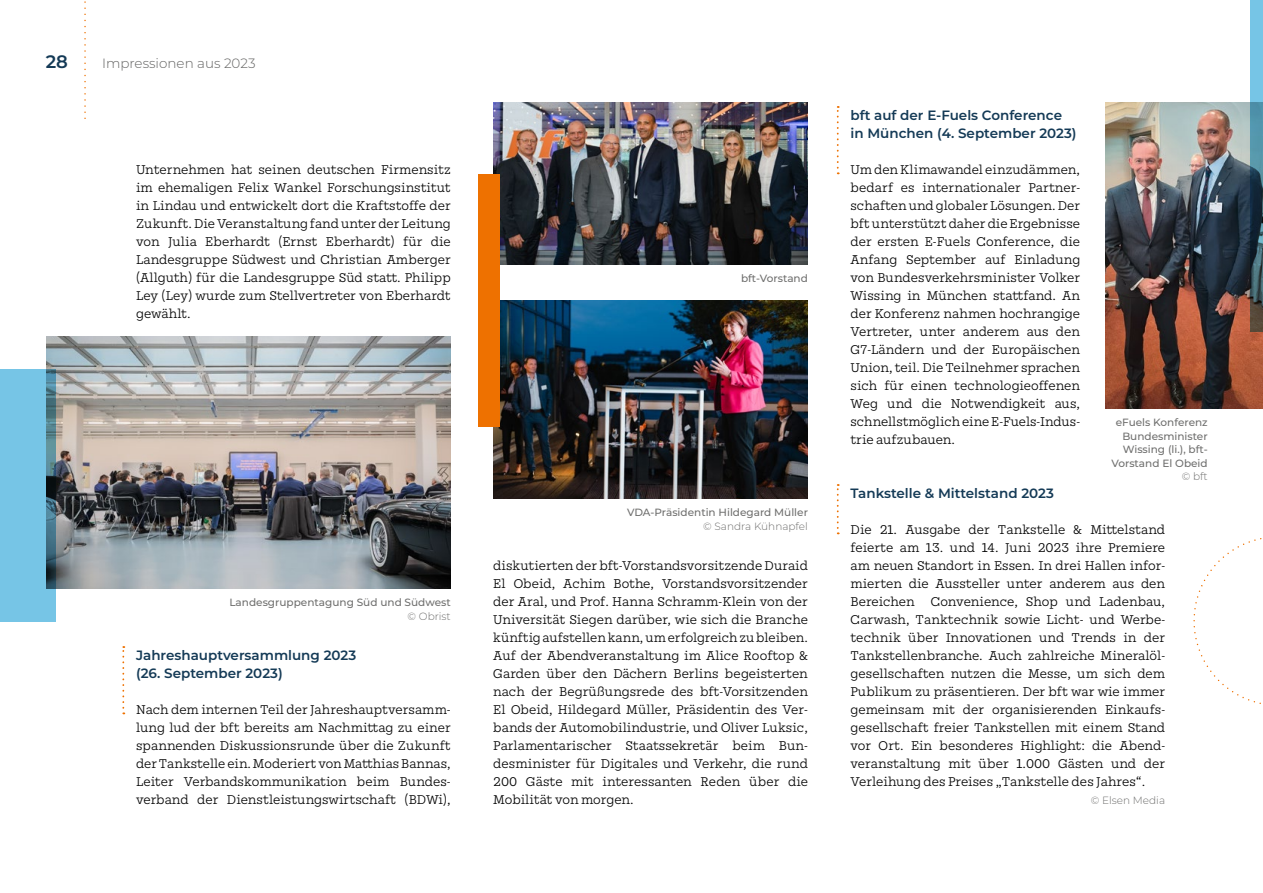
<style>
.page{position:relative;width:1263px;height:893px;background:#fff}
.page>*{position:absolute;margin:0;border:0;box-sizing:border-box;transform-origin:0 0}
.t1{font:600 18px "Montserrat";color:#143a56}
.t2{font:300 13.5px/18px "Mortise";color:#000;text-align:justify}
.t3{font:600 13.5px/18px "Montserrat";color:#143a56}
.t4{font:300 13.5px "Montserrat";color:#636362}
.t5{font:500 10.5px/13.5px "Montserrat";color:#6f6f6e;text-align:right}
.t6{font:300 10.5px "Montserrat";color:#6f6f6e}
</style>
<div class="page">
<svg style="left:1193px;top:538px;width:69px;height:166px"></svg>
<svg style="left:122px;top:646px;width:2px;height:68px"></svg>
<svg style="left:837px;top:106px;width:2px;height:68px"></svg>
<svg style="left:837px;top:484px;width:2px;height:50px"></svg>
<img style="left:47px;top:336px;width:404px;height:252px">
<img style="left:493px;top:102px;width:315px;height:162px">
<img style="left:493px;top:300px;width:315px;height:198px">
<img style="left:1106px;top:102px;width:157px;height:306px">
<svg style="left:1250px;top:0;width:13px;height:332px;background:#4c7b8d"></svg>
<div style="left:479px;top:174px;width:21px;height:252px;background:#ee7100"></div>
<svg style="left:0;top:369px;width:55px;height:252px;background:#6eb7d6"></svg>
<svg style="left:84px;top:1px;width:2px;height:118px"></svg>
<h1 class="t1" style="left:46px;top:49px;width:24px">28</h1>
<p class="t4" style="left:102px;top:54px;width:155px">Impressionen aus 2023</p>
<p class="t2" style="left:136px;top:161px;width:316px">Unternehmen hat seinen deutschen Firmensitz im ehemaligen Felix Wankel Forschungsinstitut in Lindau und entwickelt dort die Kraftstoffe der Zukunft. Die Veranstaltung fand unter der Leitung von Julia Eberhardt (Ernst Eberhardt) für die Landesgruppe Südwest und Christian Amberger (Allguth) für die Landesgruppe Süd statt. Philipp Ley (Ley) wurde zum Stellvertreter von Eberhardt gewählt.</p>
<p class="t5" style="left:229px;top:595px;width:223px">Landesgruppentagung Süd und Südwest</p>
<p class="t6" style="left:408px;top:609px;width:45px">© Obrist</p>
<p class="t3" style="left:136px;top:646px;width:222px">Jahreshauptversammlung 2023 (26. September 2023)</p>
<p class="t2" style="left:136px;top:701px;width:316px">Nach dem internen Teil der Jahreshauptversamm&shy;lung lud der bft bereits am Nachmittag zu einer spannenden Diskussionsrunde über die Zukunft der Tankstelle ein. Moderiert von Matthias Bannas, Leiter Verbandskommunikation beim Bundes&shy;verband der Dienstleistungswirtschaft (BDWi),</p>
<p class="t5" style="left:741px;top:271px;width:68px">bft-Vorstand</p>
<p class="t5" style="left:627px;top:505px;width:182px">VDA-Präsidentin Hildegard Müller</p>
<p class="t6" style="left:703px;top:519px;width:106px">© Sandra Kühnapfel</p>
<p class="t2" style="left:493px;top:557px;width:316px">diskutierten der bft-Vorstandsvorsitzende Duraid El Obeid, Achim Bothe, Vorstandsvorsitzender der Aral, und Prof. Hanna Schramm-Klein von der Universität Siegen darüber, wie sich die Branche künftig aufstellen kann, um erfolgreich zu bleiben.<br>Auf der Abendveranstaltung im Alice Rooftop &amp; Garden über den Dächern Berlins begeisterten nach der Begrüßungsrede des bft-Vorsitzenden El Obeid, Hildegard Müller, Präsidentin des Ver&shy;bands der Automobilindustrie, und Oliver Luksic, Parlamentarischer Staatssekretär beim Bun&shy;desminister für Digitales und Verkehr, die rund 200 Gäste mit interessanten Reden über die Mobilität von morgen.</p>
<p class="t3" style="left:850px;top:106px;width:228px">bft auf der E-Fuels Conference in München (4. September 2023)</p>
<p class="t2" style="left:850px;top:161px;width:231px">Um den Klimawandel einzudämmen, bedarf es internationaler Partner&shy;schaften und globaler Lösungen. Der bft unterstützt daher die Ergebnisse der ersten E-Fuels Conference, die Anfang September auf Einladung von Bundesverkehrsminister Volker Wissing in München stattfand. An der Konferenz nahmen hochrangige Vertreter, unter anderem aus den G7--Ländern und der Europäischen Union, teil. Die Teilnehmer sprachen sich für einen technologieoffenen Weg und die Notwendigkeit aus, schnellstmöglich eine E-Fuels-Indus&shy;trie aufzubauen.</p>
<p class="t5" style="left:1111px;top:415px;width:98px">eFuels Konferenz<br>Bundesminister<br>Wissing (li.), bft-<br>Vorstand El Obeid</p>
<p class="t6" style="left:1182px;top:469px;width:27px">© bft</p>
<p class="t3" style="left:850px;top:484px;width:205px">Tankstelle &amp; Mittelstand 2023</p>
<p class="t2" style="left:850px;top:521px;width:316px">Die 21. Ausgabe der Tankstelle &amp; Mittelstand feierte am 13. und 14. Juni 2023 ihre Premiere am neuen Standort in Essen. In drei Hallen infor&shy;mierten die Aussteller unter anderem aus den Bereichen Convenience, Shop und Ladenbau, Carwash, Tanktechnik sowie Licht- und Werbe&shy;technik über Innovationen und Trends in der Tankstellenbranche. Auch zahlreiche Mineralöl&shy;gesellschaften nutzen die Messe, um sich dem Publikum zu präsentieren. Der bft war wie immer gemeinsam mit der organisierenden Einkaufs&shy;gesellschaft freier Tankstellen mit einem Stand vor Ort. Ein besonderes Highlight: die Abend&shy;veranstaltung mit über 1.000 Gästen und der Verleihung des Preises „Tankstelle des Jahres“.</p>
<p class="t6" style="left:1091px;top:793px;width:76px">© Elsen Media</p>
</div>
